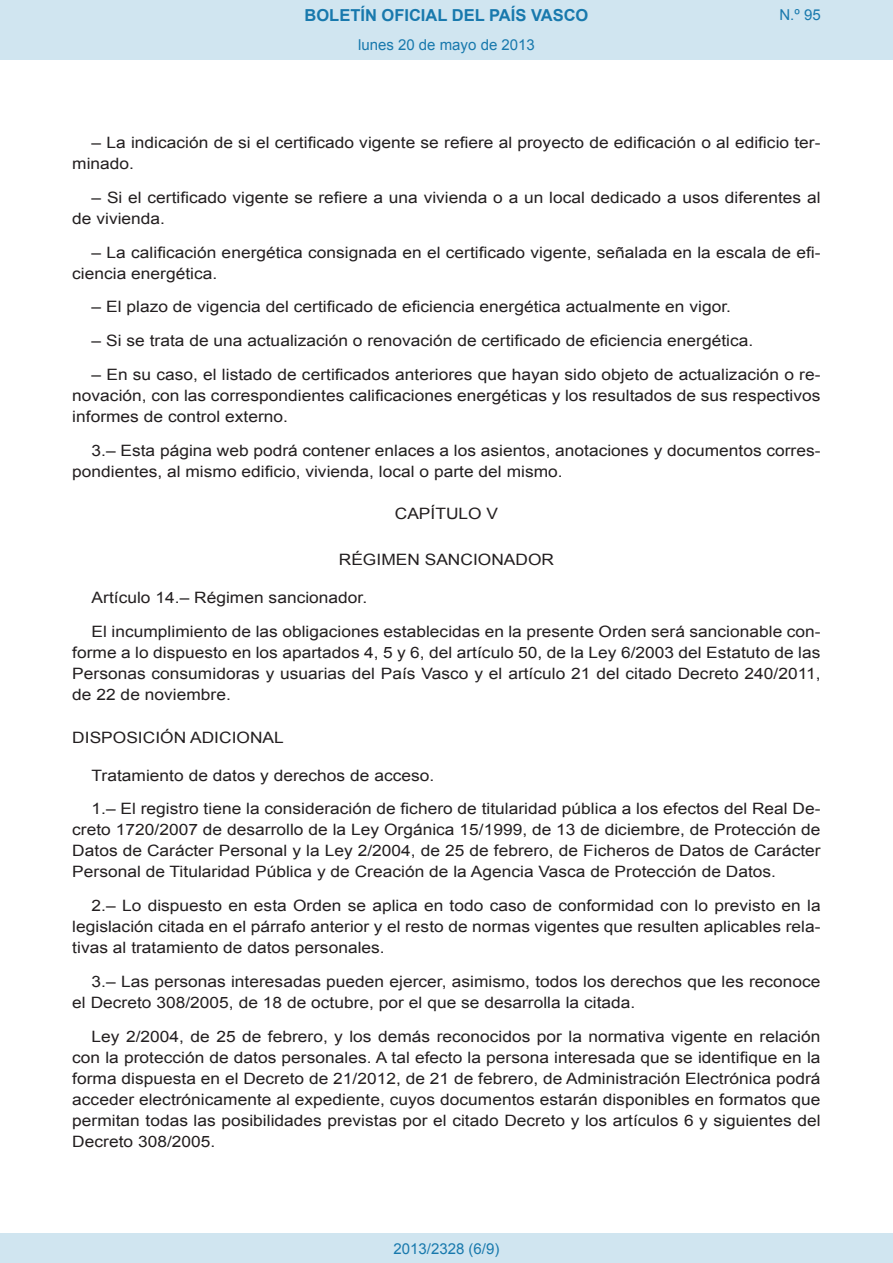
<style>
.page{position:relative;width:893px;height:1263px;background:#fff}
.page>*{position:absolute;margin:0;border:0;box-sizing:border-box;transform-origin:0 0}
.t1{font:700 16.5px "Arial";color:#1879ad}
.BOPVDetalle{font:15.6px/21px "Arial";color:#231f20;scale:1.11 1}
.BOPVClave{font:15.6px "Arial";color:#231f20;scale:1.11 1}
.BOPVDisposicion{font:15.6px "Arial";color:#231f20;scale:1.11 1}
.Paginacion_Centro{font:15px "Arial";color:#1879ad}
</style>
<div class="page">
<div style="left:0;top:0;width:893px;height:60px;background:#d0e5f0"></div>
<div style="left:0;top:1233px;width:893px;height:30px;background:#d0e5f0"></div>
<p class="t1" style="left:305px;top:4px;width:285px">BOLETÍN OFICIAL DEL PAÍS VASCO</p>
<p class="Paginacion_Centro" style="left:358px;top:35px;width:178px">lunes 20 de mayo de 2013</p>
<p class="Paginacion_Centro" style="left:779px;top:5px;width:43px">N.º 95</p>
<p class="BOPVDetalle" style="left:72px;top:132px;width:676px;text-indent:19px">– La indicación de si el certificado vigente se refiere al proyecto de edificación o al edificio ter&shy;minado.</p>
<p class="BOPVDetalle" style="left:72px;top:187px;width:676px;text-indent:19px">– Si el certificado vigente se refiere a una vivienda o a un local dedicado a usos diferentes al de vivienda.</p>
<p class="BOPVDetalle" style="left:72px;top:242px;width:676px;text-indent:19px">– La calificación energética consignada en el certificado vigente, señalada en la escala de efi&shy;ciencia energética.</p>
<p class="BOPVDetalle" style="left:92px;top:297px;width:578px">– El plazo de vigencia del certificado de eficiencia energética actualmente en vigor.</p>
<p class="BOPVDetalle" style="left:92px;top:330px;width:598px">– Si se trata de una actualización o renovación de certificado de eficiencia energética.</p>
<p class="BOPVDetalle" style="left:72px;top:364px;width:676px;text-align:justify;text-indent:19px">– En su caso, el listado de certificados anteriores que hayan sido objeto de actualización o re&shy;novación, con las correspondientes calificaciones energéticas y los resultados de sus respectivos informes de control externo.</p>
<p class="BOPVDetalle" style="left:72px;top:440px;width:676px;text-indent:19px">3.– Esta página web podrá contener enlaces a los asientos, anotaciones y documentos corres&shy;pondientes, al mismo edificio, vivienda, local o parte del mismo.</p>
<p class="BOPVClave" style="left:395px;top:503px;width:95px">CAPÍTULO V</p>
<p class="BOPVClave" style="left:339px;top:550px;width:195px">RÉGIMEN SANCIONADOR</p>
<p class="BOPVDetalle" style="left:92px;top:588px;width:250px">Artículo 14.– Régimen sancionador.</p>
<p class="BOPVDetalle" style="left:72px;top:621px;width:676px;text-align:justify;text-indent:19px">El incumplimiento de las obligaciones establecidas en la presente Orden será sancionable con&shy;forme a lo dispuesto en los apartados 4, 5 y 6, del artículo 50, de la Ley 6/2003 del Estatuto de las Personas consumidoras y usuarias del País Vasco y el artículo 21 del citado Decreto 240/2011, de 22 de noviembre.</p>
<p class="BOPVDisposicion" style="left:72px;top:727px;width:192px">DISPOSICIÓN ADICIONAL</p>
<p class="BOPVDetalle" style="left:92px;top:765px;width:310px">Tratamiento de datos y derechos de acceso.</p>
<p class="BOPVDetalle" style="left:72px;top:798px;width:676px;text-align:justify;text-indent:19px">1.– El registro tiene la consideración de fichero de titularidad pública a los efectos del Real De&shy;creto 1720/2007 de desarrollo de la Ley Orgánica 15/1999, de 13 de diciembre, de Protección de Datos de Carácter Personal y la Ley 2/2004, de 25 de febrero, de Ficheros de Datos de Carácter Personal de Titularidad Pública y de Creación de la Agencia Vasca de Protección de Datos.</p>
<p class="BOPVDetalle" style="left:72px;top:895px;width:676px;text-align:justify;text-indent:19px">2.– Lo dispuesto en esta Orden se aplica en todo caso de conformidad con lo previsto en la legislación citada en el párrafo anterior y el resto de normas vigentes que resulten aplicables rela&shy;tivas al tratamiento de datos personales.</p>
<p class="BOPVDetalle" style="left:72px;top:971px;width:676px;text-indent:19px">3.– Las personas interesadas pueden ejercer, asimismo, todos los derechos que les reconoce el Decreto 308/2005, de 18 de octubre, por el que se desarrolla la citada.</p>
<p class="BOPVDetalle" style="left:72px;top:1026px;width:676px;text-align:justify;text-indent:19px">Ley 2/2004, de 25 de febrero, y los demás reconocidos por la normativa vigente en relación con la protección de datos personales. A tal efecto la persona interesada que se identifique en la forma dispuesta en el Decreto de 21/2012, de 21 de febrero, de Administración Electrónica podrá acceder electrónicamente al expediente, cuyos documentos estarán disponibles en formatos que permitan todas las posibilidades previstas por el citado Decreto y los artículos 6 y siguientes del Decreto 308/2005.</p>
<p class="Paginacion_Centro" style="left:393px;top:1238px;width:107px">2013/2328 (6/9)</p>
</div>
